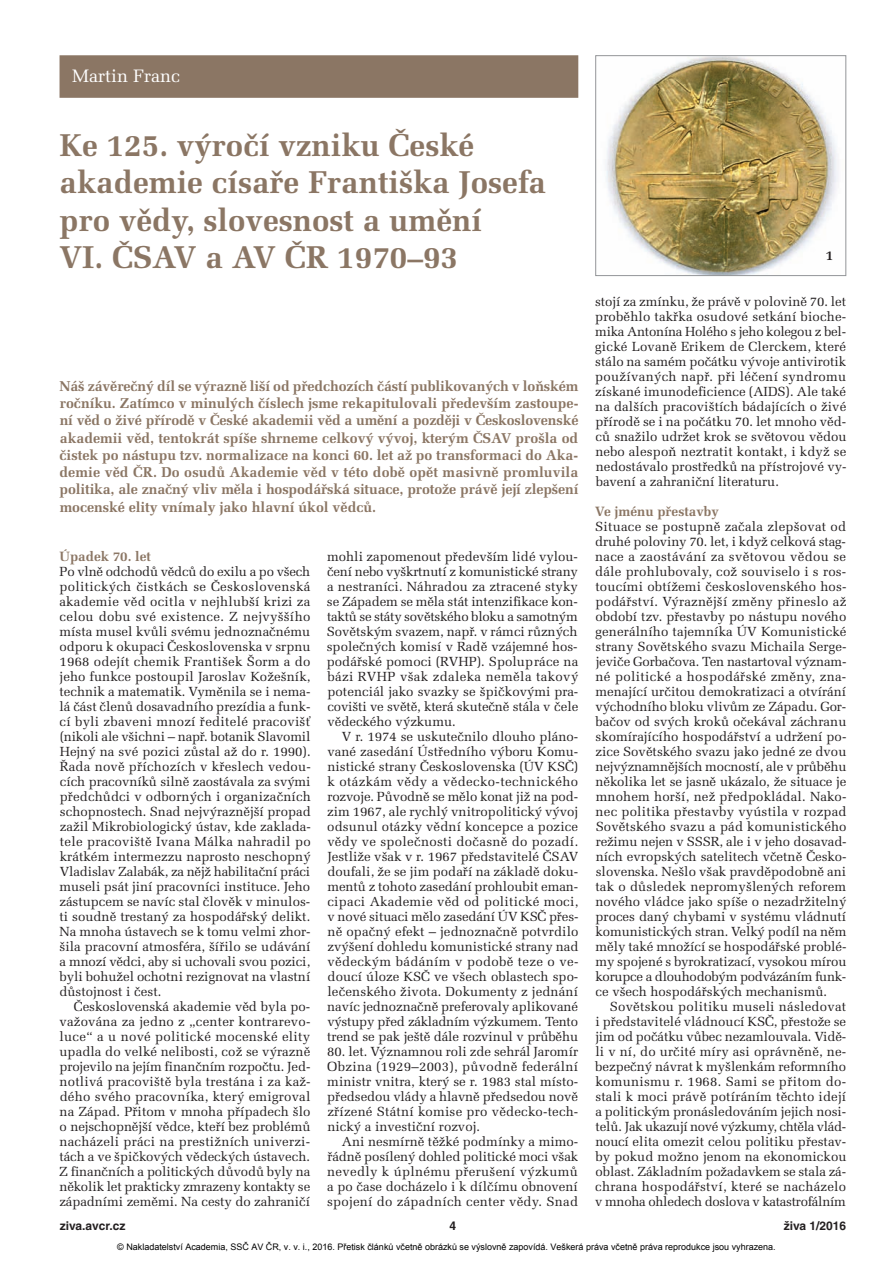
<style>
.page{position:relative;width:893px;height:1263px;background:#fff}
.page>*{position:absolute;margin:0;border:0;box-sizing:border-box;transform-origin:0 0}
.t1{font:700 31.5px/37.5px "Melior CE";color:#8b7664}
.t2{font:18px "Melior CE";color:#fff}
.t3{font:700 14.25px/17.2px "Melior CE";letter-spacing:-.005em;color:#8b7664;text-align:justify}
.t4{font:700 13.5px "Melior CE";color:#8b7664}
.t5{font:700 13.5px "Melior CE";color:#231f20}
.t6{font:13.2px/15px "Melior CE";color:#231f20;text-align:justify}
.t7{font:700 12px "Helvetica CE";color:#231f20}
.t8{font:9px "Arial";color:#000}
</style>
<div class="page">
<div style="left:60px;top:55px;width:518px;height:43px;background:#8b7664"></div>
<img style="left:605px;top:57px;width:233px;height:217px">
<div style="left:595px;top:55px;width:251px;height:221px;border:1px solid #939598"></div>
<h2 class="t2" style="left:72px;top:70px;width:109px">Martin Franc</h2>
<h1 class="t1" style="left:60px;top:130px;width:488px">Ke 125. výročí vzniku České akademie císaře Františka Josefa pro vědy, slovesnost a umění<br>VI. ČSAV a AV ČR 1970–93</h1>
<p class="t3" style="left:59px;top:379px;width:521px">Náš závěrečný díl se výrazně liší od předchozích částí publikovaných v loňském ročníku. Zatímco v minulých číslech jsme rekapitulovali především zastoupe&shy;ní věd o živé přírodě v České akademii věd a umění a později v Československé akademii věd, tentokrát spíše shrneme celkový vývoj, kterým ČSAV prošla od čistek po nástupu tzv. normalizace na konci 60. let až po transformaci do Aka&shy;demie věd ČR. Do osudů Akademie věd v této době opět masivně promluvila politika, ale značný vliv měla i hospodářská situace, protože právě její zlepšení mocenské elity vnímaly jako hlavní úkol vědců.</p>
<p class="t4" style="left:60px;top:552px;width:93px">Úpadek 70. let</p>
<p class="t6" style="left:59px;top:566px;width:253px">Po vlně odchodů vědců do exilu a po všech politických čistkách se Československá akademie věd ocitla v nejhlubší krizi za celou dobu své existence. Z nejvyššího místa musel kvůli svému jednoznačnému odporu k okupaci Československa v srpnu 1968 odejít chemik František Šorm a do jeho funkce postoupil Jaroslav Kožešník, technik a matematik. Vyměnila se i nema&shy;lá část členů dosavadního prezídia a funk&shy;cí byli zbaveni mnozí ředitelé pracovišť (nikoli ale všichni – např. botanik Slavomil Hejný na své pozici zůstal až do r. 1990).<br>Řada nově příchozích v křeslech vedou&shy;cích pracovníků silně zaostávala za svými předchůdci v odborných i organizačních schopnostech. Snad nejvýraznější propad zažil Mikrobiologický ústav, kde zaklada&shy;tele pracoviště Ivana Málka nahradil po krátkém intermezzu naprosto neschopný Vladislav Zalabák, za nějž habilitační práci museli psát jiní pracovníci instituce. Jeho zástupcem se navíc stal člověk v minulos&shy;ti soudně trestaný za hospodářský delikt.<br>Na mnoha ústavech se k tomu velmi zhor&shy;šila pracovní atmosféra, šířilo se udávání a mnozí vědci, aby si uchovali svou pozici, byli bohužel ochotni rezignovat na vlastní důstojnost i čest.</p>
<p class="t6" style="left:59px;top:1001px;width:253px;text-indent:15px">Československá akademie věd byla po - važována za jedno z „center kontrarevo&shy;luce“ a u nové politické mocenské elity upadla do velké nelibosti, což se výrazně projevilo na jejím finančním rozpočtu. Jed&shy;notlivá pracoviště byla trestána i za kaž&shy;dého svého pracovníka, který emigroval na Západ. Přitom v mnoha případech šlo o nejschopnější vědce, kteří bez problémů nacházeli práci na prestižních univerzi&shy;tách a ve špičkových vědeckých ústavech.<br>Z finančních a politických důvodů byly na několik let prakticky zmrazeny kontakty se západními zeměmi. Na cesty do zahraničí</p>
<p class="t6" style="left:327px;top:551px;width:253px">mohli zapomenout především lidé vylou&shy;čení nebo vyškrtnutí z komunistické strany a nestraníci. Náhradou za ztracené styky se Západem se měla stát intenzifikace kon&shy;taktů se státy sovětského bloku a samotným Sovětským svazem, např. v rámci různých společných komisí v Radě vzájemné hos&shy;podářské pomoci (RVHP). Spolupráce na bázi RVHP však zdaleka neměla takový potenciál jako svazky se špičkovými pra&shy;covišti ve světě, která skutečně stála v čele vědeckého výzkumu.</p>
<p class="t6" style="left:327px;top:731px;width:253px;text-indent:15px">V r. 1974 se uskutečnilo dlouho pláno&shy;vané zasedání Ústředního výboru Komu&shy;nistické strany Československa (ÚV KSČ) k otázkám vědy a vědecko-technického rozvoje. Původně se mělo konat již na pod&shy;zim 1967, ale rychlý vnitropolitický vývoj odsunul otázky vědní koncepce a pozice vědy ve společnosti dočasně do pozadí.<br>Jestliže však v r. 1967 představitelé ČSAV doufali, že se jim podaří na základě doku&shy;mentů z tohoto zasedání prohloubit eman&shy;cipaci Akademie věd od politické moci, v nové situaci mělo zasedání ÚV KSČ přes&shy;ně opačný efekt – jednoznačně potvrdilo zvýšení dohledu komunistické strany nad vědeckým bádáním v podobě teze o ve - doucí úloze KSČ ve všech oblastech spo&shy;lečenského života. Dokumenty z jednání navíc jednoznačně preferovaly aplikované výstupy před základním výzkumem. Tento trend se pak ještě dále rozvinul v průběhu</p>
<p class="t6" style="left:327px;top:1046px;width:253px">80. let. Významnou roli zde sehrál Jaromír Obzina (1929–2003), původně federální ministr vnitra, který se r. 1983 stal místo - předsedou vlády a hlavně předsedou nově zřízené Státní komise pro vědecko-tech&shy;nický a investiční rozvoj.</p>
<p class="t6" style="left:327px;top:1136px;width:253px;text-indent:15px">Ani nesmírně těžké podmínky a mimo&shy;řádně posílený dohled politické moci však nevedly k úplnému přerušení výzkumů a po čase docházelo i k dílčímu obnovení spojení do západních center vědy. Snad</p>
<p class="t5" style="left:826px;top:250px;width:9px">1</p>
<p class="t6" style="left:595px;top:296px;width:253px">stojí za zmínku, že právě v polovině 70. let proběhlo takřka osudové setkání bioche&shy;mika Antonína Holého s jeho kolegou z bel&shy;gické Lovaně Erikem de Clerckem, které stálo na samém počátku vývoje antivirotik používaných např. při léčení syndromu získané imunodeficience (AIDS). Ale také na dalších pracovištích bádajících o živé přírodě se i na počátku 70. let mnoho věd&shy;ců snažilo udržet krok se světovou vědou nebo alespoň neztratit kontakt, i když se nedostávalo prostředků na přístrojové vy - bavení a zahraniční literaturu.</p>
<p class="t4" style="left:595px;top:507px;width:125px">Ve jménu přestavby</p>
<p class="t6" style="left:595px;top:521px;width:253px">Situace se postupně začala zlepšovat od druhé poloviny 70. let, i když celková stag&shy;nace a zaostávání za světovou vědou se dále prohlubovaly, což souviselo i s ros&shy;toucími obtížemi československého hos&shy;podářství. Výraznější změny přineslo až období tzv. přestavby po nástupu nového generálního tajemníka ÚV Komunistické strany Sovětského svazu Michaila Serge&shy;jeviče Gorbačova. Ten nastartoval význam&shy;né politické a hospodářské změny, zna&shy;menající určitou demokratizaci a otvírání východního bloku vlivům ze Západu. Gor&shy;bačov od svých kroků očekával záchranu skomírajícího hospodářství a udržení po - zice Sovětského svazu jako jedné ze dvou nejvýznamnějších mocností, ale v průběhu několika let se jasně ukázalo, že situace je mnohem horší, než předpokládal. Nako&shy;nec politika přestavby vyústila v rozpad Sovětského svazu a pád komunistického režimu nejen v SSSR, ale i v jeho dosavad&shy;ních evropských satelitech včetně Česko&shy;slovenska. Nešlo však pravděpodobně ani tak o důsledek nepromyšlených reforem nového vládce jako spíše o nezadržitelný proces daný chybami v systému vládnutí komunistických stran. Velký podíl na něm měly také množící se hospodářské problé&shy;my spojené s byrokratizací, vysokou mírou korupce a dlouhodobým podvázáním funk&shy;ce všech hospodářských mechanismů.</p>
<p class="t6" style="left:595px;top:1001px;width:253px;text-indent:15px">Sovětskou politiku museli následovat i představitelé vládnoucí KSČ, přestože se jim od počátku vůbec nezamlouvala. Vidě&shy;li v ní, do určité míry asi oprávněně, ne - bezpečný návrat k myšlenkám reformního komunismu r. 1968. Sami se přitom do - stali k moci právě potíráním těchto idejí a politickým pronásledováním jejich nosi&shy;telů. Jak ukazují nové výzkumy, chtěla vlád&shy;noucí elita omezit celou politiku přestav&shy;by pokud možno jenom na ekonomickou ob last. Základním požadavkem se stala zá - chrana hospodářství, které se nacházelo v mnoha ohledech doslova v katastrofálním</p>
<p class="t7" style="left:60px;top:1221px;width:67px">ziva.avcr.cz</p>
<p class="t7" style="left:450px;top:1221px;width:8px">4</p>
<p class="t7" style="left:784px;top:1221px;width:64px">živa 1/2016</p>
<p class="t8" style="left:117px;top:1241px;width:660px">© Nakladatelství Academia, SSČ AV ČR, v. v. i., 2016. Přetisk článků včetně obrázků se výslovně zapovídá. Veškerá práva včetně práva reprodukce jsou vyhrazena.</p>
</div>
